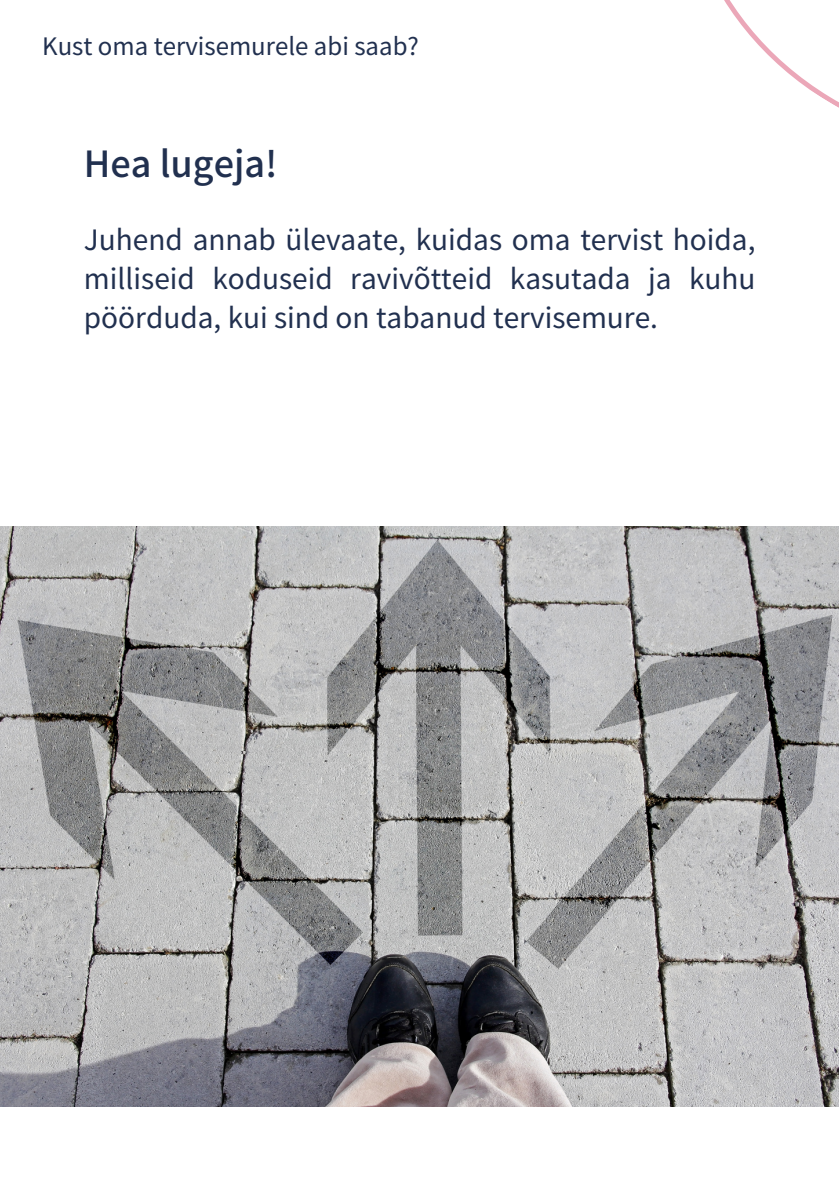
<style>
.page{position:relative;width:839px;height:1191px;background:#fff}
.page>*{position:absolute;margin:0;border:0;box-sizing:border-box;transform-origin:0 0}
.t1{font:500 36px "Noto Sans JP";color:#21304f}
.t2{font:28px/39px "Noto Sans JP";color:#21304f;text-align:justify}
.t3{font:24px "Noto Sans JP";color:#21304f}
</style>
<div class="page">
<img style="left:0;top:526px;width:838px;height:581px">
<svg style="left:724px;top:0;width:114px;height:107px"></svg>
<p class="t3" style="left:42px;top:28px;width:378px">Kust oma tervisemurele abi saab?</p>
<p class="t1" style="left:84px;top:135px;width:195px">Hea lugeja!</p>
<p class="t2" style="left:84px;top:219px;width:673px">Juhend annab ülevaate, kuidas oma tervist hoida, milliseid koduseid ravivõtteid kasutada ja kuhu pöörduda, kui sind on tabanud tervisemure.</p>
</div>
